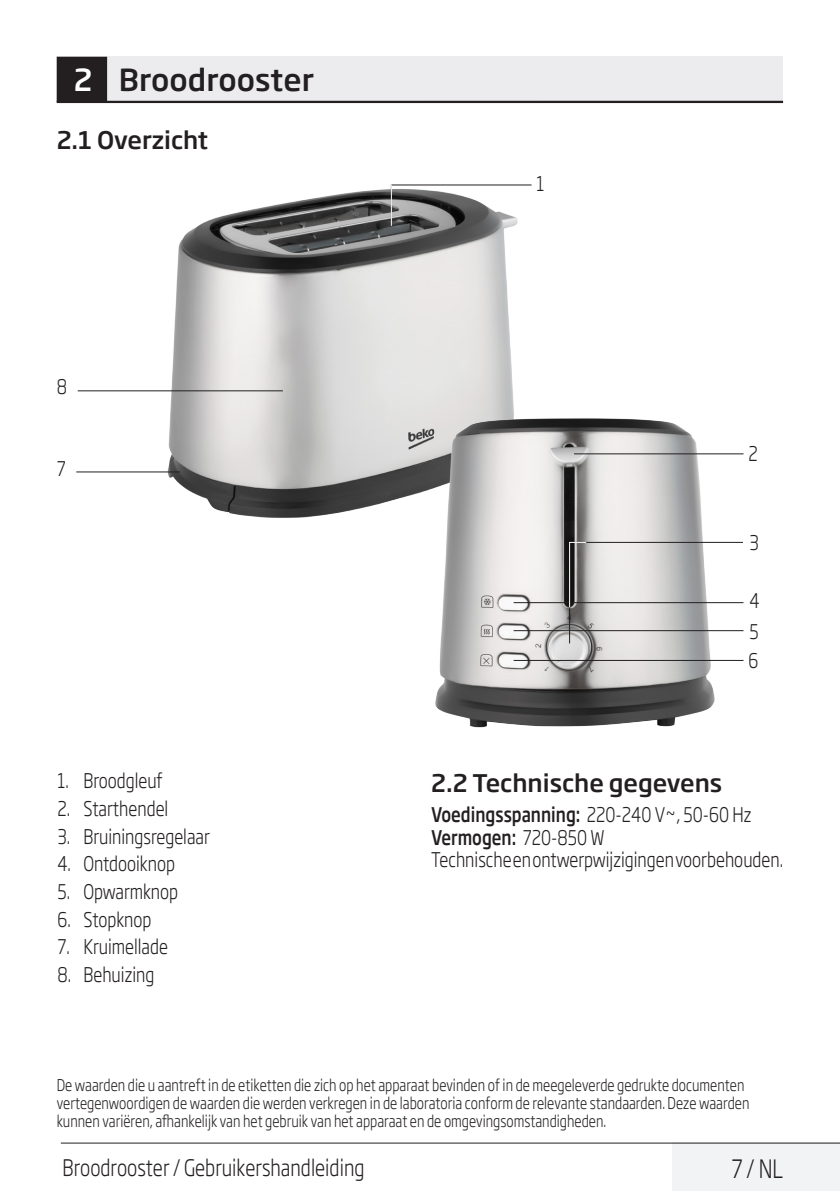
<style>
.page{position:relative;width:840px;height:1191px;background:#fff}
.page>*{position:absolute;margin:0;border:0;box-sizing:border-box;transform-origin:0 0}
.Unite_Baslik_Icerik{font:500 30px "Soho Gothic Pro";color:#231f20}
.Master_Sayfa_Sağ_Num{font:300 25px "Soho Gothic Pro";color:#231f20;scale:.8 1}
.Alt_Baslik_Icerik{font:500 24px "Soho Gothic Pro";color:#231f20}
.t1{font:300 22.4px "Soho Gothic Pro";color:#231f20;scale:.8 1}
.Duz_Metin{font:300 20px "Soho Gothic Pro";color:#231f20;scale:.8 1}
.Duz_Metin-2{font:500 20px "Soho Gothic Pro";color:#231f20;scale:.8 1}
.AEEE_PCB_metni{font:300 16px/18px "Soho Gothic Pro";color:#231f20;scale:.8 1}
.s1{color:#fff}
.s2{font-weight:300}
</style>
<div class="page">
<div style="left:672px;top:1142px;width:167px;height:49px;background:#f2f3f4"></div>
<hr style="left:61px;top:1142px;width:778px;height:1px;background:#231f20">
<div style="left:57px;top:57px;width:725px;height:45px;background:#ececee"></div>
<hr style="left:57px;top:101px;width:725px;height:2px;background:#231f20">
<div style="left:58px;top:58px;width:48px;height:43px;background:#231f20"></div>
<div style="left:57px;top:57px;width:50px;height:45px;border:2px solid #231f20"></div>
<img style="left:85px;top:189px;width:429px;height:329px">
<hr style="left:78px;top:390px;width:205px;height:1px;background:#231f20">
<img style="left:407px;top:412px;width:307px;height:316px">
<hr style="left:573px;top:453px;width:170px;height:1px;background:#231f20">
<hr style="left:513px;top:602px;width:230px;height:1px;background:#231f20">
<hr style="left:513px;top:630px;width:230px;height:1px;background:#231f20">
<hr style="left:513px;top:660px;width:230px;height:1px;background:#231f20">
<hr style="left:76px;top:471px;width:104px;height:1px;background:#231f20">
<svg style="left:390px;top:184px;width:142px;height:43px"></svg>
<hr style="left:390px;top:184px;width:1px;height:42px;background:#fff">
<svg style="left:568px;top:541px;width:175px;height:103px"></svg>
<p class="Unite_Baslik_Icerik" style="left:74px;top:56px;width:241px"><span class="s1">2</span> Broodrooster</p>
<p class="Alt_Baslik_Icerik" style="left:57px;top:121px;width:153px">2.1 Overzicht</p>
<p class="Duz_Metin" style="left:57px;top:371px;width:14px">8</p>
<p class="Duz_Metin" style="left:57px;top:453px;width:13px">7</p>
<p class="Duz_Metin" style="left:57px;top:765px;width:133px">1. Broodgleuf</p>
<p class="Duz_Metin" style="left:57px;top:793px;width:140px">2. Starthendel</p>
<p class="Duz_Metin" style="left:57px;top:820px;width:192px">3. Bruiningsregelaar</p>
<p class="Duz_Metin" style="left:57px;top:848px;width:148px">4. Ontdooiknop</p>
<p class="Duz_Metin" style="left:57px;top:876px;width:152px">5. Opwarmknop</p>
<p class="Duz_Metin" style="left:57px;top:903px;width:119px">6. Stopknop</p>
<p class="Duz_Metin" style="left:57px;top:931px;width:140px">7. Kruimellade</p>
<p class="Duz_Metin" style="left:57px;top:959px;width:123px">8. Behuizing</p>
<p class="Duz_Metin" style="left:536px;top:168px;width:11px">1</p>
<p class="Duz_Metin" style="left:748px;top:438px;width:13px">2</p>
<p class="Duz_Metin" style="left:749px;top:527px;width:13px">3</p>
<p class="Duz_Metin" style="left:749px;top:585px;width:14px">4</p>
<p class="Duz_Metin" style="left:749px;top:616px;width:13px">5</p>
<p class="Duz_Metin" style="left:748px;top:644px;width:14px">6</p>
<p class="Alt_Baslik_Icerik" style="left:431px;top:764px;width:292px">2.2 Technische gegevens</p>
<p class="Duz_Metin-2" style="left:431px;top:799px;width:401px">Voedingsspanning: <span class="s2">220-240 V~, 50-60 Hz</span></p>
<p class="Duz_Metin-2" style="left:431px;top:821px;width:218px">Vermogen: <span class="s2">720-850 W</span></p>
<p class="Duz_Metin" style="left:431px;top:844px;width:441px">Technische en ontwerpwijzigingen voorbehouden.</p>
<p class="AEEE_PCB_metni" style="left:57px;top:1074px;width:866px">De waarden die u aantreft in de etiketten die zich op het apparaat bevinden of in de meegeleverde gedrukte documenten vertegenwoordigen de waarden die werden verkregen in de laboratoria conform de relevante standaarden. Deze waarden kunnen variëren, afhankelijk van het gebruik van het apparaat en de omgevingsomstandigheden.</p>
<h3 class="t1" style="left:62px;top:1150px;width:379px">Broodrooster / Gebruikershandleiding</h3>
<p class="Master_Sayfa_Sağ_Num" style="left:731px;top:1149px;width:66px">7 / NL</p>
</div>
